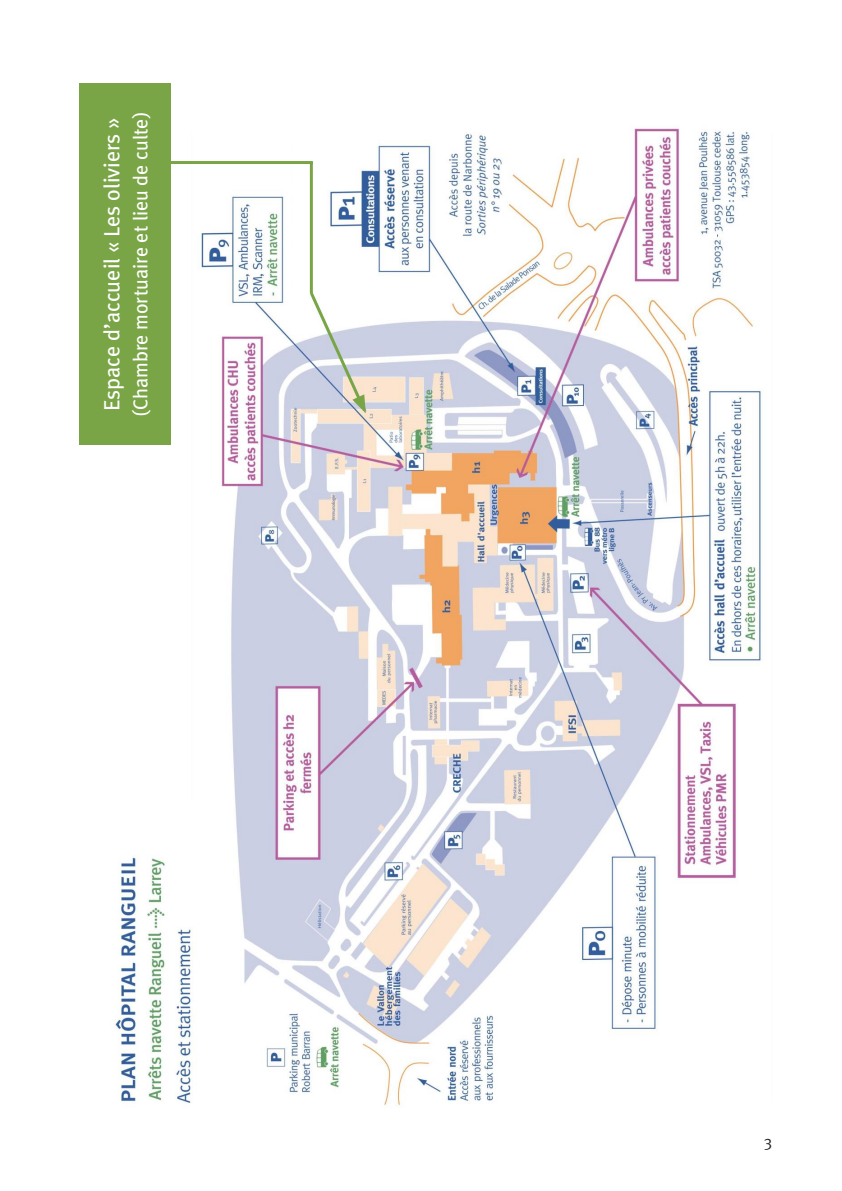
<style>
.page{position:relative;width:842px;height:1191px;background:#fff}
.page>*{position:absolute;margin:0;border:0;box-sizing:border-box;transform-origin:0 0}
.t1{font:22px "Meta Plus";color:#fff}
.t2{font:20px "Meta Plus";color:#fff}
.t3{font:16px "Meta Plus Normal";color:#231f20}
</style>
<div class="page">
<img style="left:115px;top:128px;width:646px;height:978px">
<div style="left:293px;top:145px;width:32px;height:152px;background:#fff"></div>
<div style="left:82px;top:84px;width:108px;height:722px;background:#fff"></div>
<div style="left:79px;top:84px;width:92px;height:361px;background:#7aa547"></div>
<svg style="left:307px;top:289px;width:59px;height:124px"></svg>
<hr style="left:310px;top:162px;width:3px;height:131px;background:#7aa547">
<hr style="left:158px;top:161px;width:155px;height:3px;background:#7aa547">
<p class="t1" style="left:99px;top:411px;width:295px;rotate:-90deg">Espace d’accueil « Les oliviers »</p>
<p class="t2" style="left:129px;top:416px;width:307px;rotate:-90deg">(Chambre mortuaire et lieu de culte)</p>
<p class="t3" style="left:764px;top:1132px;width:10px">3</p>
</div>
